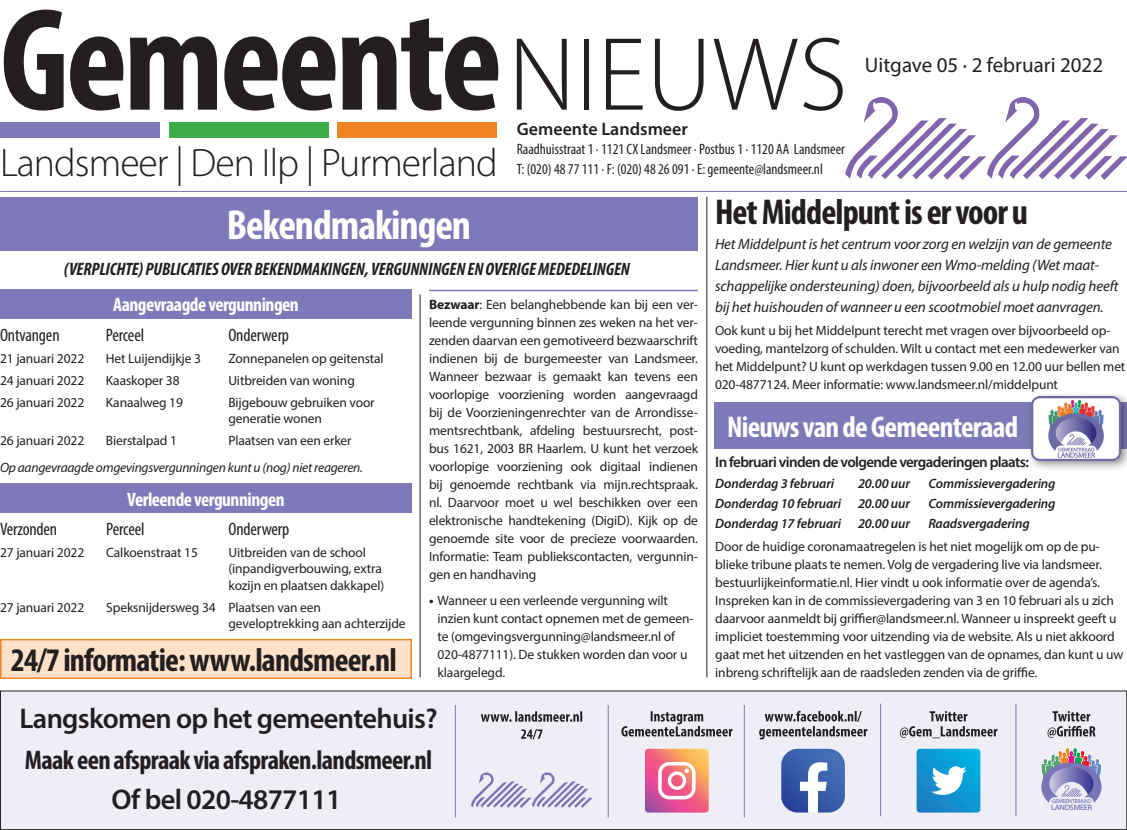
<style>
.page{position:relative;width:1127px;height:830px;background:#fff}
.page>*{position:absolute;margin:0;border:0;box-sizing:border-box;transform-origin:0 0}
.t1{font:700 condensed 147px "Myriad Pro";letter-spacing:-.025em;color:#231f20}
.t2{font:700 condensed 42px "Myriad Pro";letter-spacing:-.025em;color:#fff}
.t3{font:300 39.75px "Myriad Pro";letter-spacing:-.025em;color:#231f20}
.t4{font:700 condensed 36px "Myriad Pro";letter-spacing:-.025em;color:#231f20}
.t5{font:700 condensed 33px "Myriad Pro";letter-spacing:-.025em;color:#231f20}
.t6{font:700 condensed 30px "Myriad Pro";letter-spacing:-.025em;color:#fff}
.t7{font:600 28.5px "Myriad Pro";letter-spacing:-.025em;color:#231f20}
.t8{font:700 condensed 27px "Myriad Pro";letter-spacing:-.025em;color:#231f20}
.t9{font:21px "Myriad Pro";color:#231f20}
.t10{font:700 condensed 19.5px "Myriad Pro";letter-spacing:-.025em;color:#fff}
.t11{font:italic 700 condensed 18px "Myriad Pro";letter-spacing:-.01em;color:#231f20}
.t12{font:condensed 18px "Myriad Pro";letter-spacing:-.01em;color:#231f20}
.t13{font:600 18px "Myriad Pro";color:#231f20}
.t14{font:italic 15px/21px "Myriad Pro";letter-spacing:-.01em;color:#231f20}
.t15{font:condensed 15px/19.5px "Myriad Pro";color:#231f20}
.t16{font:600 15px "Myriad Pro";letter-spacing:-.04em;color:#231f20}
.t17{font:13.5px/18px "Myriad Pro";letter-spacing:-.01em;color:#231f20}
.t18{font:italic 600 13.5px "Myriad Pro";letter-spacing:-.01em;color:#231f20}
.t19{font:italic 13.5px "Myriad Pro";letter-spacing:-.02em;color:#231f20}
.t20{font:7.95px "Myriad Web Pro";letter-spacing:-.03em;color:#625ea9}
.t21{font:5.7px "Myriad Web Pro";letter-spacing:-.03em;color:#625ea9}
.s1{font-weight:300;font-stretch:normal;font-size:105px}
.s2{font-weight:700}
</style>
<div class="page">
<img style="left:845px;top:97px;width:282px;height:82px">
<hr style="left:0;top:191px;width:1127px;height:1px;background:#7f79b9">
<div style="left:0;top:122px;width:160px;height:15px;background:#7e79b8"></div>
<div style="left:169px;top:122px;width:160px;height:15px;background:#3cad49"></div>
<div style="left:337px;top:122px;width:160px;height:15px;background:#f38222"></div>
<div style="left:0;top:197px;width:698px;height:53px;background:#7f79b9"></div>
<hr style="left:420px;top:294px;width:1px;height:383px;background:#231f20">
<hr style="left:706px;top:197px;width:1px;height:480px;background:#231f20">
<div style="left:1px;top:639px;width:410px;height:38px;background:#fee1c8"></div>
<div style="left:0;top:638px;width:412px;height:40px;border:2px solid #f58220"></div>
<hr style="left:429px;top:289px;width:269px;height:2px;background:#7f79b9">
<div style="left:0;top:483px;width:412px;height:30px;background:#7f79b9"></div>
<div style="left:0;top:289px;width:412px;height:30px;background:#7f79b9"></div>
<div style="left:1px;top:690px;width:1126px;height:139px;background:#efeef6"></div>
<svg style="left:759px;top:710px;width:108px;height:29px"></svg>
<svg style="left:900px;top:711px;width:97px;height:27px"></svg>
<svg style="left:1047px;top:711px;width:48px;height:26px"></svg>
<svg style="left:1041px;top:748px;width:60px;height:54px"></svg>
<hr style="left:880px;top:703px;width:1px;height:112px;background:#7f79b9">
<hr style="left:1015px;top:703px;width:1px;height:112px;background:#7f79b9">
<hr style="left:608px;top:704px;width:1px;height:113px;background:#7f79b9">
<hr style="left:455px;top:704px;width:1px;height:113px;background:#7f79b9">
<hr style="left:744px;top:704px;width:1px;height:113px;background:#7f79b9">
<svg style="left:521px;top:729px;width:21px;height:10px"></svg>
<svg style="left:481px;top:711px;width:101px;height:10px"></svg>
<svg style="left:621px;top:711px;width:111px;height:25px"></svg>
<svg style="left:471px;top:772px;width:122px;height:35px"></svg>
<svg style="left:781px;top:748px;width:64px;height:64px;background:#6682bd"></svg>
<svg style="left:645px;top:748px;width:64px;height:64px;background:#ed8792"></svg>
<svg style="left:916px;top:748px;width:64px;height:64px;background:#37a8d9"></svg>
<div style="left:714px;top:402px;width:412px;height:47px;background:#7f79b9"></div>
<div style="left:1026px;top:391px;width:101px;height:80px;background:#231f20;opacity:.5"></div>
<img style="left:1032px;top:396px;width:89px;height:64px">
<h1 class="t1" style="left:0;top:-31px;width:849px">Gemeente<span class="s1">NIEUWS</span></h1>
<h3 class="t3" style="left:0;top:138px;width:499px">Landsmeer | Den Ilp | Purmerland</h3>
<h3 class="t13" style="left:517px;top:117px;width:173px">Gemeente Landsmeer</h3>
<p class="t15" style="left:517px;top:139px;width:330px">Raadhuisstraat 1 · 1121 CX Landsmeer · Postbus 1 · 1120 AA Landsmeer<br>T: (020) 48 77 111 · F: (020) 48 26 091 · E: gemeente@landsmeer.nl</p>
<h3 class="t9" style="left:865px;top:52px;width:240px">Uitgave 05 · 2 februari 2022</h3>
<h2 class="t2" style="left:227px;top:199px;width:246px">Bekendmakingen</h2>
<h3 class="t11" style="left:64px;top:258px;width:567px">(VERPLICHTE) PUBLICATIES OVER BEKENDMAKINGEN, VERGUNNINGEN EN OVERIGE MEDEDELINGEN</h3>
<h3 class="t10" style="left:113px;top:292px;width:187px">Aangevraagde vergunningen</h3>
<h3 class="t12" style="left:0;top:323px;width:61px">Ontvangen</h3>
<h3 class="t12" style="left:106px;top:323px;width:40px">Perceel</h3>
<h3 class="t12" style="left:228px;top:323px;width:62px">Onderwerp</h3>
<p class="t17" style="left:0;top:349px;width:86px">21 januari 2022</p>
<p class="t17" style="left:106px;top:349px;width:97px">Het Luijendijkje 3</p>
<p class="t17" style="left:228px;top:349px;width:157px">Zonnepanelen op geitenstal</p>
<p class="t17" style="left:0;top:371px;width:86px">24 januari 2022</p>
<p class="t17" style="left:106px;top:371px;width:75px">Kaaskoper 38</p>
<p class="t17" style="left:228px;top:371px;width:128px">Uitbreiden van woning</p>
<p class="t17" style="left:0;top:393px;width:86px">26 januari 2022</p>
<p class="t17" style="left:106px;top:393px;width:79px">Kanaalweg 19</p>
<p class="t17" style="left:228px;top:394px;width:148px;line-height:16.2px">Bijgebouw gebruiken voor generatie wonen</p>
<p class="t17" style="left:0;top:431px;width:86px">26 januari 2022</p>
<p class="t17" style="left:106px;top:431px;width:73px">Bierstalpad 1</p>
<p class="t17" style="left:228px;top:431px;width:125px">Plaatsen van een erker</p>
<p class="t19" style="left:0;top:459px;width:364px">Op aangevraagde omgevingsvergunningen kunt u (nog) niet reageren.</p>
<h3 class="t10" style="left:127px;top:486px;width:159px">Verleende vergunningen</h3>
<h3 class="t12" style="left:0;top:518px;width:59px">Verzonden</h3>
<h3 class="t12" style="left:106px;top:518px;width:40px">Perceel</h3>
<h3 class="t12" style="left:229px;top:518px;width:62px">Onderwerp</h3>
<p class="t17" style="left:0;top:543px;width:86px">27 januari 2022</p>
<p class="t17" style="left:106px;top:543px;width:93px">Calkoenstraat 15</p>
<p class="t17" style="left:229px;top:544px;width:157px;line-height:16.2px">Uitbreiden van de school (inpandigverbouwing, extra kozijn en plaatsen dakkapel)</p>
<p class="t17" style="left:0;top:597px;width:86px">27 januari 2022</p>
<p class="t17" style="left:229px;top:598px;width:178px;line-height:16.2px;text-indent:-122px">Speksnijdersweg 34 Plaatsen van een geveloptrekking aan achterzijde</p>
<h3 class="t5" style="left:11px;top:639px;width:387px">24/7 informatie: www.landsmeer.nl</h3>
<p class="t17" style="left:429px;top:294px;width:270px;text-align:justify"><span class="s2">Bezwaar</span>: Een belanghebbende kan bij een ver&shy;leende vergunning binnen zes weken na het ver&shy;zenden daarvan een gemotiveerd bezwaarschrift indienen bij de burgemeester van Landsmeer.<br>Wanneer bezwaar is gemaakt kan tevens een voorlopige voorziening worden aangevraagd bij de Voorzieningenrechter van de Arrondisse&shy;mentsrechtbank, afdeling bestuursrecht, post&shy;bus 1621, 2003 BR Haarlem. U kunt het verzoek voorlopige voorziening ook digitaal indienen bij genoemde rechtbank via mijn.rechtspraak. nl. Daarvoor moet u wel beschikken over een elektronische handtekening (DigiD). Kijk op de genoemde site voor de precieze voorwaarden.<br>Informatie: Team publiekscontacten, vergunnin&shy;gen en handhaving</p>
<p class="t17" style="left:437px;top:591px;width:258px;text-indent:-9px"><span class="s2">•</span> Wanneer u een verleende vergunning wilt inzien kunt contact opnemen met de gemeen&shy;te (omgevingsvergunning@landsmeer.nl of 020-4877111). De stukken worden dan voor u klaargelegd.</p>
<h3 class="t4" style="left:715px;top:189px;width:315px">Het Middelpunt is er voor u</h3>
<p class="t14" style="left:715px;top:233px;width:405px">Het Middelpunt is het centrum voor zorg en welzijn van de gemeente Landsmeer. Hier kunt u als inwoner een Wmo-melding (Wet maat&shy;schappelijke ondersteuning) doen, bijvoorbeeld als u hulp nodig heeft bij het huishouden of wanneer u een scootmobiel moet aanvragen.</p>
<p class="t17" style="left:715px;top:320px;width:412px">Ook kunt u bij het Middelpunt terecht met vragen over bijvoorbeeld op&shy;voeding, mantelzorg of schulden. Wilt u contact met een medewerker van het Middelpunt? U kunt op werkdagen tussen 9.00 en 12.00 uur bellen met 020-4877124. Meer informatie: www.landsmeer.nl/middelpunt</p>
<h3 class="t6" style="left:727px;top:408px;width:293px">Nieuws van de Gemeenteraad</h3>
<p class="t16" style="left:715px;top:452px;width:315px">In februari vinden de volgende vergaderingen plaats:</p>
<p class="t18" style="left:715px;top:474px;width:120px">Donderdag 3 februari</p>
<p class="t18" style="left:858px;top:474px;width:54px">20.00 uur</p>
<p class="t18" style="left:928px;top:474px;width:129px">Commissievergadering</p>
<p class="t18" style="left:715px;top:494px;width:196px">Donderdag 10 februari 20.00 uur</p>
<p class="t18" style="left:928px;top:494px;width:129px">Commissievergadering</p>
<p class="t18" style="left:715px;top:515px;width:196px">Donderdag 17 februari 20.00 uur</p>
<p class="t18" style="left:928px;top:515px;width:103px">Raadsvergadering</p>
<p class="t17" style="left:715px;top:536px;width:410px">Door de huidige coronamaatregelen is het niet mogelijk om op de pu&shy;blieke tribune plaats te nemen. Volg de vergadering live via landsmeer. bestuurlijkeinformatie.nl. Hier vindt u ook informatie over de agenda’s.<br>Inspreken kan in de commissievergadering van 3 en 10 februari als u zich daarvoor aanmeldt bij griffier@landsmeer.nl. Wanneer u inspreekt geeft u impliciet toestemming voor uitzending via de website. Als u niet akkoord gaat met het uitzenden en het vastleggen van de opnames, dan kunt u uw inbreng schriftelijk aan de raadsleden zenden via de griffie.</p>
<h3 class="t7" style="left:20px;top:700px;width:419px">Langskomen op het gemeentehuis?</h3>
<h3 class="t8" style="left:25px;top:742px;width:409px">Maak een afspraak via afspraken.landsmeer.nl</h3>
<h3 class="t7" style="left:112px;top:781px;width:231px">Of bel 020-4877111</h3>
<p class="t21" style="left:1052px;top:797px;width:41px">GEMEENTERAAD</p>
<p class="t20" style="left:1051px;top:801px;width:42px">LANDSMEER</p>
</div>
